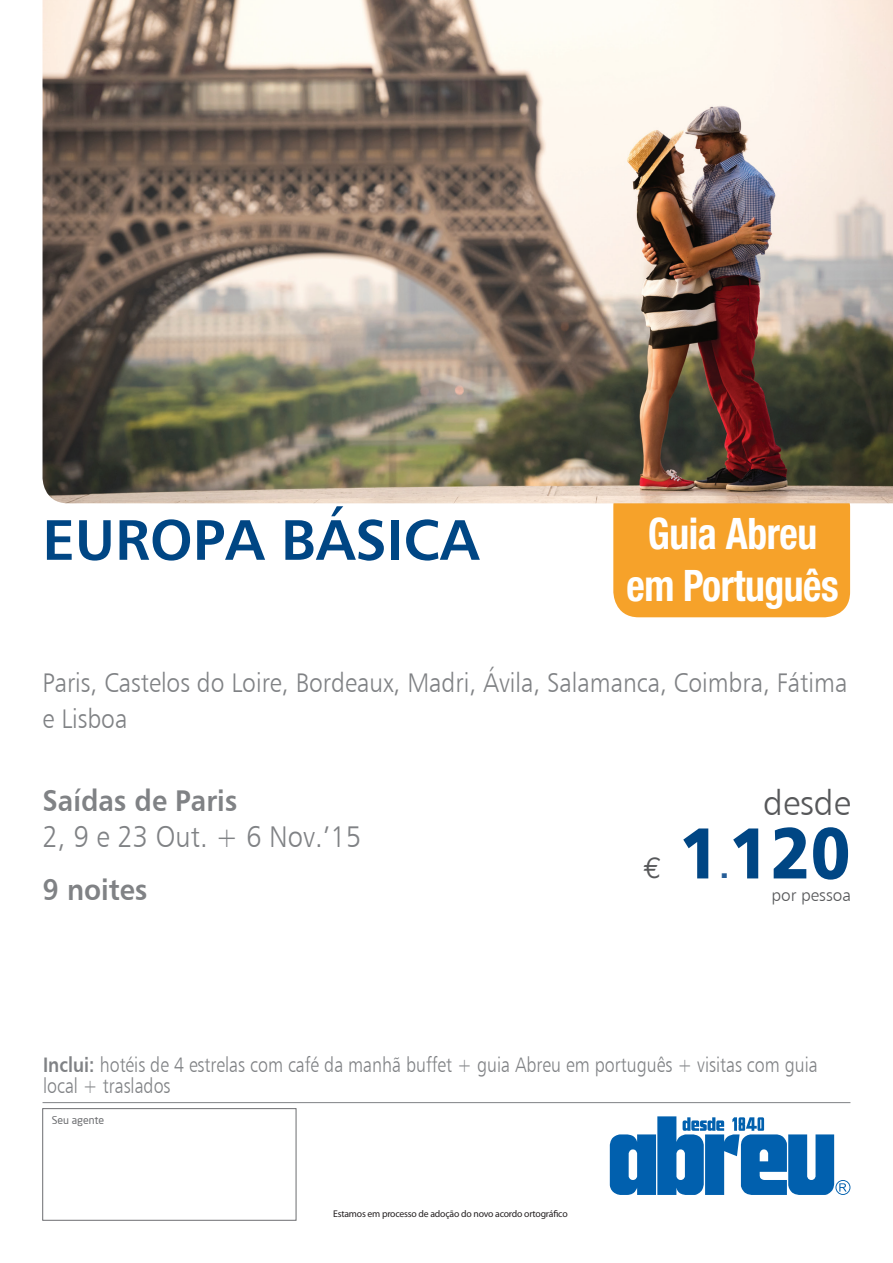
<style>
.page{position:relative;width:893px;height:1263px;background:#fff}
.page>*{position:absolute;margin:0;border:0;box-sizing:border-box;transform-origin:0 0}
.t1{font:72px "Humanist 777 BT Black B";color:#004684;scale:.91 1}
.t2{font:57px "Humanist 777 BT Bold B";color:#004684}
.t3{font:700 condensed 43.5px/52.2px "Helvetica Neue";letter-spacing:-.01em;color:#fff;text-align:center;scale:.91 1}
.t4{font:34.95px "Humanist 777 BT Light B";color:#57585a}
.t5{font:30px "Humanist 777 BT Bold B";color:#808285;scale:.91 1}
.t6{font:30px "Humanist 777 BT Light B";color:#808285;scale:.91 1}
.t7{font:30px "Euro Mono";color:#57585a}
.t8{font:30px "Humanist 777 BT Black B";color:#255d97}
.t9{font:27px/36px "Humanist 777 BT Light B";color:#808285;scale:.91 1}
.t10{font:21px/21px "Humanist 777 BT Light B";color:#808285;scale:.85 1}
.t11{font:17.1px "Humanist 777 BT Light B";color:#57585a}
.t12{font:10.5px "Neo Sans";color:#6c6d70}
.t13{font:9.75px "Myriad Pro";letter-spacing:-.02em;color:#231f20}
.s1{font-family:"Humanist 777 BT Bold B"}
</style>
<div class="page">
<hr style="left:43px;top:1102px;width:807px;height:1px;background:#808285">
<div style="left:43px;top:1108px;width:253px;height:112px;border:1px solid #6c6d70"></div>
<div style="left:613px;top:481px;width:237px;height:136px;background:#f6a22a;border-radius:26px"></div>
<img style="left:43px;top:0;width:850px;height:503px">
<svg style="left:610px;top:1116px;width:240px;height:79px"></svg>
<h2 class="t2" style="left:43px;top:504px;width:438px">EUROPA BÁSICA</h2>
<h3 class="t3" style="left:626px;top:506px;width:235px">Guia Abreu em Português</h3>
<p class="t9" style="left:43px;top:664px;width:886px">Paris, Castelos do Loire, Bordeaux, Madri, Ávila, Salamanca, Coimbra, Fátima e Lisboa</p>
<h3 class="t5" style="left:43px;top:782px;width:216px">Saídas de Paris</h3>
<h3 class="t6" style="left:43px;top:818px;width:352px">2, 9 e 23 Out. + 6 Nov.’15</h3>
<h3 class="t5" style="left:43px;top:871px;width:117px">9 noites</h3>
<h3 class="t7" style="left:644px;top:850px;width:20px">€</h3>
<h3 class="t4" style="left:763px;top:782px;width:89px">desde</h3>
<h1 class="t1" style="left:679px;top:807px;width:190px">1120</h1>
<h3 class="t8" style="left:720px;top:849px;width:11px">.</h3>
<p class="t11" style="left:771px;top:884px;width:81px">por pessoa</p>
<p class="t10" style="left:43px;top:1054px;width:913px"><span class="s1">Inclui:</span> hotéis de 4 estrelas com café da manhã buffet + guia Abreu em português + visitas com guia local + traslados</p>
<p class="t12" style="left:52px;top:1114px;width:54px">Seu agente</p>
<p class="t13" style="left:333px;top:1208px;width:236px">Estamos em processo de adoção do novo acordo ortográfico</p>
</div>
